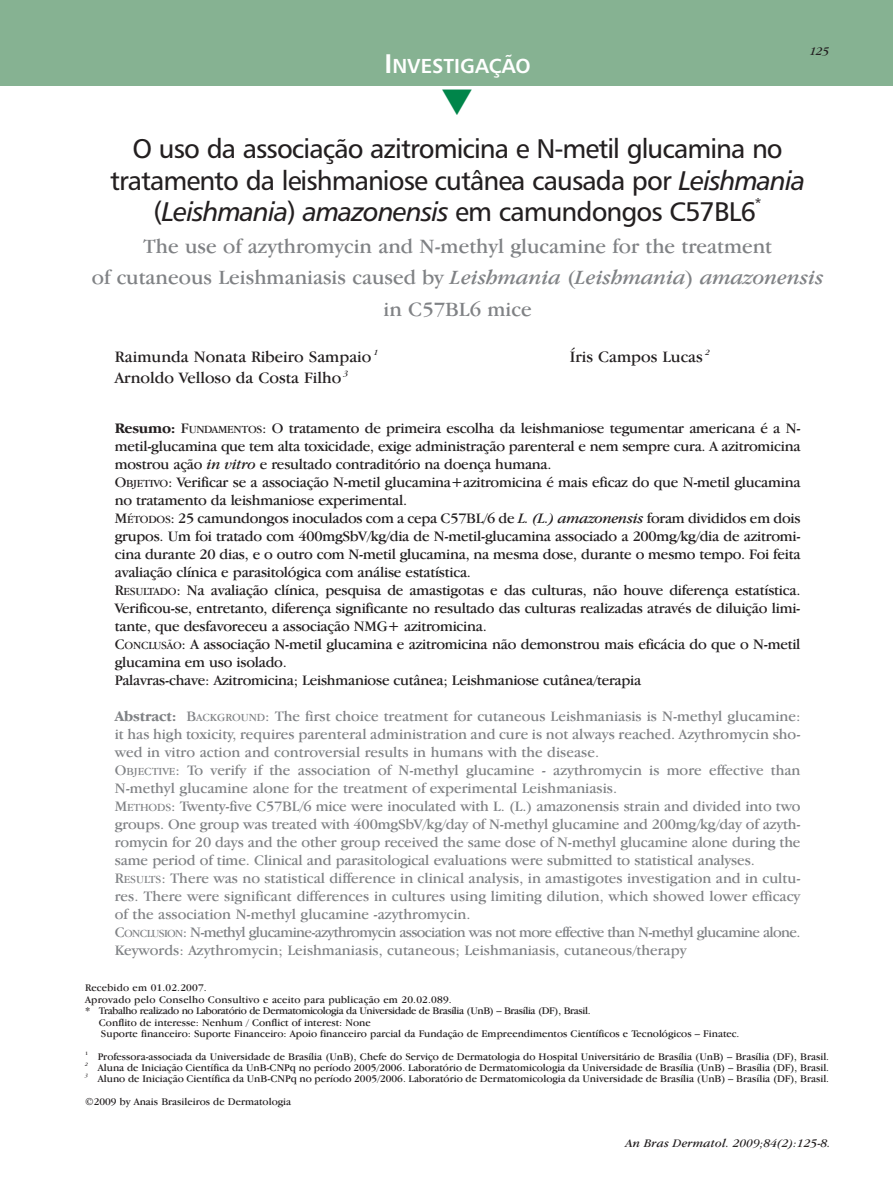
<style>
.page{position:relative;width:893px;height:1191px;background:#fff}
.page>*{position:absolute;margin:0;border:0;box-sizing:border-box;transform-origin:0 0}
.t1{font:27px/31.5px "Humanist 777 BT Roman B";letter-spacing:-.035em;color:#231f20;text-align:center}
.t2{font:21px/31.5px "Garamond IT Cby BT";color:#808285;text-align:center}
.t3{font:20.25px "Humanist 777 BT Bold B";color:#fff}
.t4{font:16.5px "Garamond IT Cby BT";color:#231f20}
.t5{font:15px/18px "Garamond IT Cby BT";color:#808285}
.t6{font:15px/18px "Garamond IT Cby BT";letter-spacing:-.015em;color:#231f20}
.t7{font:13.5px "Humanist 777 BT Roman B";color:#231f20}
.t8{font:italic 12px "Garamond IT Cby BT";letter-spacing:.015em;color:#231f20}
.t9{font:10.5px/11.2px "Garamond IT Cby BT";color:#231f20}
.t10{font:italic 8.25px "Garamond IT Cby BT";color:#231f20}
.t11{font:italic 5.25px "Garamond IT Cby BT";color:#231f20}
.t12{font:5.25px "Garamond IT Cby BT";color:#231f20}
.s1{font-size:27px}
.s2{font-family:"Humanist 777 BT Italic B"}
.s3{font-style:italic}
.s4{font-weight:700}
.s5{font-size:11.25px}
</style>
<div class="page">
<div style="left:0;top:0;width:893px;height:86px;background:#86b292"></div>
<h3 class="t3" style="left:384px;top:58px;width:148px"><span class="s1">I</span>NVESTIGAÇÃO</h3>
<p class="t8" style="left:810px;top:47px;width:21px">125</p>
<h1 class="t1" style="left:110px;top:135px;width:697px">O uso da associação azitromicina e N-metil glucamina no tratamento da leishmaniose cutânea causada por <span class="s2">Leishmania </span>(<span class="s2">Leishmania</span>) <span class="s2">amazonensis</span> em camundongos C57BL6</h1>
<p class="t7" style="left:755px;top:198px;width:8px">*</p>
<h2 class="t2" style="left:92px;top:232px;width:733px">The use of azythromycin and N-methyl glucamine for the treatment<br>of cutaneous Leishmaniasis caused by <span class="s3">Leishmania</span> (<span class="s3">Leishmania</span>) <span class="s3">amazonensis </span>in C57BL6 mice</h2>
<p class="t4" style="left:115px;top:351px;width:258px">Raimunda Nonata Ribeiro Sampaio</p>
<p class="t10" style="left:374px;top:349px;width:6px">1</p>
<p class="t4" style="left:570px;top:351px;width:135px">Íris Campos Lucas</p>
<p class="t10" style="left:705px;top:349px;width:6px">2</p>
<p class="t4" style="left:115px;top:372px;width:228px">Arnoldo Velloso da Costa Filho</p>
<p class="t10" style="left:344px;top:370px;width:6px">3</p>
<p class="t6" style="left:115px;top:420px;width:687px"><span class="s4">Resumo:</span> F<span class="s5">UNDAMENTOS</span>: O tratamento de primeira escolha da leishmaniose tegumentar americana é a N&shy;metil-glucamina que tem alta toxicidade, exige administração parenteral e nem sempre cura. A azitromicina mostrou ação <span class="s3">in vitro</span> e resultado contraditório na doença humana.<br>O<span class="s5">BJETIVO</span>: Verificar se a associação N-metil glucamina+azitromicina é mais eficaz do que N-metil glucamina no tratamento da leishmaniose experimental.<br>M<span class="s5">ÉTODOS</span>: 25 camundongos inoculados com a cepa C57BL/6 de <span class="s3">L. (L.) amazonensis</span> foram divididos em dois grupos. Um foi tratado com 400mgSbV/kg/dia de N-metil-glucamina associado a 200mg/kg/dia de azitromi&shy;cina durante 20 dias, e o outro com N-metil glucamina, na mesma dose, durante o mesmo tempo. Foi feita avaliação clínica e parasitológica com análise estatística.<br>R<span class="s5">ESULTADO</span>: Na avaliação clínica, pesquisa de amastigotas e das culturas, não houve diferença estatística.<br>Verificou-se, entretanto, diferença significante no resultado das culturas realizadas através de diluição limi&shy;tante, que desfavoreceu a associação NMG+ azitromicina.<br>C<span class="s5">ONCLUSÃO</span>: A associação N-metil glucamina e azitromicina não demonstrou mais eficácia do que o N-metil glucamina em uso isolado.<br>Palavras-chave: Azitromicina; Leishmaniose cutânea; Leishmaniose cutânea/terapia</p>
<p class="t5" style="left:115px;top:708px;width:687px"><span class="s4">Abstract:</span> B<span class="s5">ACKGROUND</span>: The first choice treatment for cutaneous Leishmaniasis is N-methyl glucamine: it has high toxicity, requires parenteral administration and cure is not always reached. Azythromycin sho&shy;wed in vitro action and controversial results in humans with the disease.<br>O<span class="s5">BJECTIVE</span>: To verify if the association of N-methyl glucamine - azythromycin is more effective than N-methyl glucamine alone for the treatment of experimental Leishmaniasis.<br>M<span class="s5">ETHODS</span>: Twenty-five C57BL/6 mice were inoculated with L. (L.) amazonensis strain and divided into two groups. One group was treated with 400mgSbV/kg/day of N-methyl glucamine and 200mg/kg/day of azyth&shy;romycin for 20 days and the other group received the same dose of N-methyl glucamine alone during the same period of time. Clinical and parasitological evaluations were submitted to statistical analyses.<br>R<span class="s5">ESULTS</span>: There was no statistical difference in clinical analysis, in amastigotes investigation and in cultu&shy;res. There were significant differences in cultures using limiting dilution, which showed lower efficacy of the association N-methyl glucamine -azythromycin.<br>C<span class="s5">ONCLUSION</span>: N-methyl glucamine-azythromycin association was not more effective than N-methyl glucamine alone.<br>Keywords: Azythromycin; Leishmaniasis, cutaneous; Leishmaniasis, cutaneous/therapy</p>
<p class="t9" style="left:85px;top:981px;width:368px;line-height:12.6px">Recebido em 01.02.2007.<br>Aprovado pelo Conselho Consultivo e aceito para publicação em 20.02.089.</p>
<p class="t9" style="left:99px;top:1006px;width:642px;text-indent:-14px">* Trabalho realizado no Laboratório de Dermatomicologia da Universidade de Brasília (UnB) – Brasília (DF), Brasil.<br>Conflito de interesse: Nenhum / Conflict of interest: None<br>Suporte financeiro: Suporte Financeiro: Apoio financeiro parcial da Fundação de Empreendimentos Científicos e Tecnológicos – Finatec.</p>
<p class="t12" style="left:85px;top:1051px;width:4px">1</p>
<p class="t9" style="left:98px;top:1051px;width:733px">Professora-associada da Universidade de Brasília (UnB), Chefe do Serviço de Dermatologia do Hospital Universitário de Brasília (UnB) – Brasília (DF), Brasil.</p>
<p class="t11" style="left:85px;top:1062px;width:4px">2</p>
<p class="t9" style="left:98px;top:1062px;width:733px">Aluna de Iniciação Científica da UnB-CNPq no período 2005/2006. Laboratório de Dermatomicologia da Universidade de Brasília (UnB) – Brasília (DF), Brasil.</p>
<p class="t11" style="left:85px;top:1073px;width:4px">3</p>
<p class="t9" style="left:85px;top:1068px;width:746px;line-height:22.5px;text-indent:13px">Aluno de Iniciação Científica da UnB-CNPq no período 2005/2006. Laboratório de Dermatomicologia da Universidade de Brasília (UnB) – Brasília (DF), Brasil. ©2009 by Anais Brasileiros de Dermatologia</p>
<p class="t8" style="left:626px;top:1138px;width:207px">An Bras Dermatol. 2009;84(2):125-8.</p>
</div>
